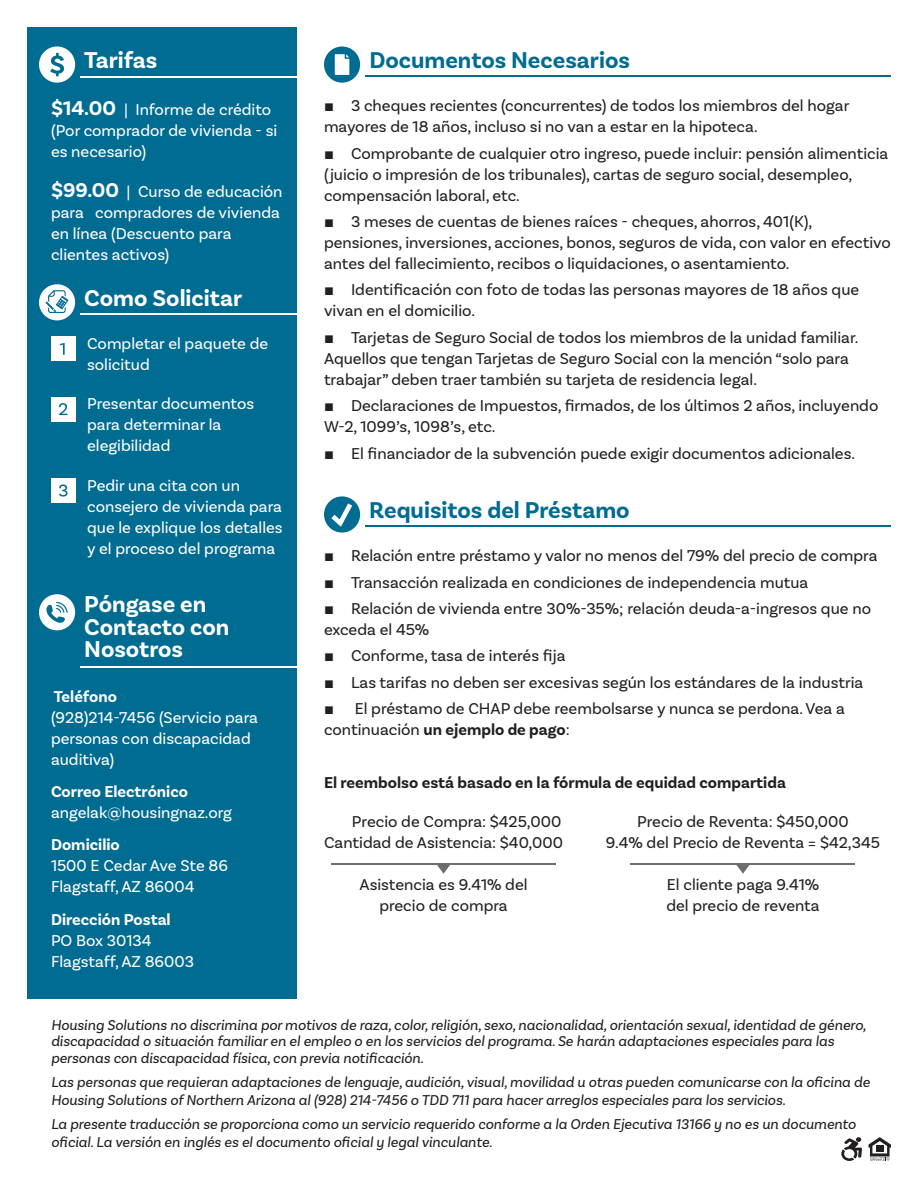
<style>
.page{position:relative;width:918px;height:1188px;background:#fff}
.page>*{position:absolute;margin:0;border:0;box-sizing:border-box;transform-origin:0 0}
.t1{font:700 24px/22.5px "Basic Sans";color:#fff}
.t2{font:700 24px "Basic Sans";color:#006c91}
.t3{font:16.5px/21px "Basic Sans";color:#231f20}
.t4{font:16.5px/21px "Basic Sans";color:#fff}
.t5{font:700 16.5px "Basic Sans";color:#231f20}
.t6{font:700 16.5px/21px "Basic Sans";color:#fff}
.t7{font:italic 15px/16.5px "Basic Sans";color:#231f20}
.s1{font-weight:700;font-size:21px}
.s2{font-weight:700}
.s3{font-weight:400}
.s4{font-family:"Arial"}
</style>
<div class="page">
<div style="left:27px;top:27px;width:270px;height:972px;background:#006c91"></div>
<div style="left:39px;top:47px;width:36px;height:36px;background:#fff;border-radius:50%"></div>
<svg style="left:324px;top:496px;width:36px;height:37px"></svg>
<div style="left:324px;top:47px;width:36px;height:36px;background:#006c91;border-radius:50%"></div>
<div style="left:39px;top:284px;width:36px;height:36px;background:#fff;border-radius:50%"></div>
<svg style="left:326px;top:498px;width:30px;height:33px"></svg>
<svg style="left:335px;top:54px;width:14px;height:21px"></svg>
<svg style="left:50px;top:53px;width:14px;height:23px"></svg>
<div style="left:51px;top:337px;width:24px;height:24px;background:#fff"></div>
<svg style="left:60px;top:343px;width:5px;height:12px"></svg>
<div style="left:51px;top:397px;width:24px;height:24px;background:#fff"></div>
<svg style="left:59px;top:403px;width:8px;height:12px"></svg>
<div style="left:51px;top:478px;width:24px;height:25px;background:#fff"></div>
<svg style="left:59px;top:484px;width:9px;height:13px"></svg>
<svg style="left:48px;top:290px;width:20px;height:23px"></svg>
<hr style="left:331px;top:863px;width:225px;height:1px;background:#6c6d70">
<svg style="left:436px;top:864px;width:15px;height:10px"></svg>
<hr style="left:630px;top:863px;width:225px;height:1px;background:#6c6d70">
<svg style="left:736px;top:864px;width:14px;height:10px"></svg>
<div style="left:39px;top:594px;width:36px;height:36px;background:#fff;border-radius:50%"></div>
<svg style="left:46px;top:602px;width:22px;height:21px"></svg>
<hr style="left:81px;top:76px;width:228px;height:1px;background:#fff">
<hr style="left:81px;top:314px;width:228px;height:1px;background:#fff">
<hr style="left:81px;top:666px;width:228px;height:2px;background:#fff">
<hr style="left:366px;top:76px;width:525px;height:1px;background:#006c91">
<hr style="left:366px;top:526px;width:525px;height:1px;background:#006c91">
<svg style="left:868px;top:1137px;width:23px;height:24px"></svg>
<svg style="left:841px;top:1137px;width:21px;height:24px"></svg>
<p class="t1" style="left:84px;top:49px;width:75px">Tarifas</p>
<p class="t4" style="left:51px;top:98px;width:228px"><span class="s1">$14.00</span> | Informe de crédito (Por comprador de vivienda - si es necesario)</p>
<p class="t4" style="left:51px;top:181px;width:233px"><span class="s1">$99.00</span> | Curso de educación para compradores de vivienda en línea (Descuento para clientes activos)</p>
<p class="t1" style="left:84px;top:287px;width:159px">Como Solicitar</p>
<p class="t4" style="left:87px;top:333px;width:183px">Completar el paquete de solicitud</p>
<p class="t4" style="left:87px;top:393px;width:169px">Presentar documentos para determinar la elegibilidad</p>
<p class="t4" style="left:87px;top:475px;width:197px">Pedir una cita con un consejero de vivienda para que le explique los detalles y el proceso del programa</p>
<p class="t1" style="left:84px;top:593px;width:147px">Póngase en<br>Contacto con<br>Nosotros</p>
<p class="t4" style="left:51px;top:685px;width:209px"><span class="s2">Teléfono<br></span>(928)214-7456 (Servicio para personas con discapacidad auditiva)</p>
<p class="t4" style="left:51px;top:781px;width:183px"><span class="s2">Correo Electrónico </span>angelak@housingnaz.org</p>
<p class="t4" style="left:51px;top:834px;width:179px"><span class="s2">Domicilio<br></span>1500 E Cedar Ave Ste 86</p>
<p class="t4" style="left:51px;top:876px;width:145px">Flagstaff, AZ 86004</p>
<p class="t6" style="left:51px;top:909px;width:121px">Dirección Postal<br><span class="s3">PO Box 30134</span></p>
<p class="t4" style="left:51px;top:951px;width:145px">Flagstaff, AZ 86003</p>
<p class="t2" style="left:369px;top:46px;width:262px">Documentos Necesarios</p>
<p class="t3" style="left:324px;top:95px;width:527px"><span class="s4">■</span> 3 cheques recientes (concurrentes) de todos los miembros del hogar mayores de 18 años, incluso si no van a estar en la hipoteca.</p>
<p class="t3" style="left:324px;top:142px;width:566px"><span class="s4">■</span> Comprobante de cualquier otro ingreso, puede incluir: pensión alimenticia (juicio o impresión de los tribunales), cartas de seguro social, desempleo, compensación laboral, etc.</p>
<p class="t3" style="left:324px;top:211px;width:568px"><span class="s4">■</span> 3 meses de cuentas de bienes raíces - cheques, ahorros, 401(K), pensiones, inversiones, acciones, bonos, seguros de vida, con valor en efectivo antes del fallecimiento, recibos o liquidaciones, o asentamiento.</p>
<p class="t3" style="left:324px;top:279px;width:537px"><span class="s4">■</span> Identificación con foto de todas las personas mayores de 18 años que vivan en el domicilio.</p>
<p class="t3" style="left:324px;top:327px;width:536px"><span class="s4">■</span> Tarjetas de Seguro Social de todos los miembros de la unidad familiar.<br>Aquellos que tengan Tarjetas de Seguro Social con la mención “solo para trabajar” deben traer también su tarjeta de residencia legal.</p>
<p class="t3" style="left:324px;top:395px;width:556px"><span class="s4">■</span> Declaraciones de Impuestos, firmados, de los últimos 2 años, incluyendo<br>W-2, 1099’s, 1098’s, etc.</p>
<p class="t3" style="left:324px;top:442px;width:533px"><span class="s4">■</span> El financiador de la subvención puede exigir documentos adicionales.</p>
<p class="t2" style="left:369px;top:496px;width:262px">Requisitos del Préstamo</p>
<p class="t3" style="left:324px;top:545px;width:555px"><span class="s4">■</span> Relación entre préstamo y valor no menos del 79% del precio de compra</p>
<p class="t3" style="left:324px;top:571px;width:486px"><span class="s4">■</span> Transacción realizada en condiciones de independencia mutua</p>
<p class="t3" style="left:324px;top:598px;width:549px"><span class="s4">■</span> Relación de vivienda entre 30%-35%; relación deuda-a-ingresos que no exceda el 45%</p>
<p class="t3" style="left:324px;top:645px;width:243px"><span class="s4">■</span> Conforme, tasa de interés fija</p>
<p class="t3" style="left:324px;top:672px;width:541px"><span class="s4">■</span> Las tarifas no deben ser excesivas según los estándares de la industria</p>
<p class="t3" style="left:324px;top:698px;width:522px"><span class="s4">■</span> El préstamo de CHAP debe reembolsarse y nunca se perdona. Vea a continuación <span class="s2">un ejemplo de pago</span>:</p>
<p class="t5" style="left:324px;top:773px;width:463px">El reembolso está basado en la fórmula de equidad compartida</p>
<p class="t3" style="left:352px;top:811px;width:211px">Precio de Compra: $425,000</p>
<p class="t3" style="left:324px;top:832px;width:240px">Cantidad de Asistencia: $40,000</p>
<p class="t3" style="left:360px;top:874px;width:170px;text-align:center">Asistencia es 9.41% del precio de compra</p>
<p class="t3" style="left:637px;top:811px;width:213px">Precio de Reventa: $450,000</p>
<p class="t3" style="left:606px;top:832px;width:276px">9.4% del Precio de Reventa = $42,345</p>
<p class="t3" style="left:667px;top:874px;width:154px">El cliente paga 9.41%</p>
<p class="t3" style="left:666px;top:895px;width:155px">del precio de reventa</p>
<p class="t7" style="left:51px;top:1017px;width:817px">Housing Solutions no discrimina por motivos de raza, color, religión, sexo, nacionalidad, orientación sexual, identidad de género, discapacidad o situación familiar en el empleo o en los servicios del programa. Se harán adaptaciones especiales para las personas con discapacidad física, con previa notificación.</p>
<p class="t7" style="left:51px;top:1073px;width:821px;line-height:18px">Las personas que requieran adaptaciones de lenguaje, audición, visual, movilidad u otras pueden comunicarse con la oficina de<br>Housing Solutions of Northern Arizona al (928) 214-7456 o TDD 711 para hacer arreglos especiales para los servicios.</p>
<p class="t7" style="left:51px;top:1115px;width:807px;line-height:18px">La presente traducción se proporciona como un servicio requerido conforme a la Orden Ejecutiva 13166 y no es un documento oficial. La versión en inglés es el documento oficial y legal vinculante.</p>
</div>
